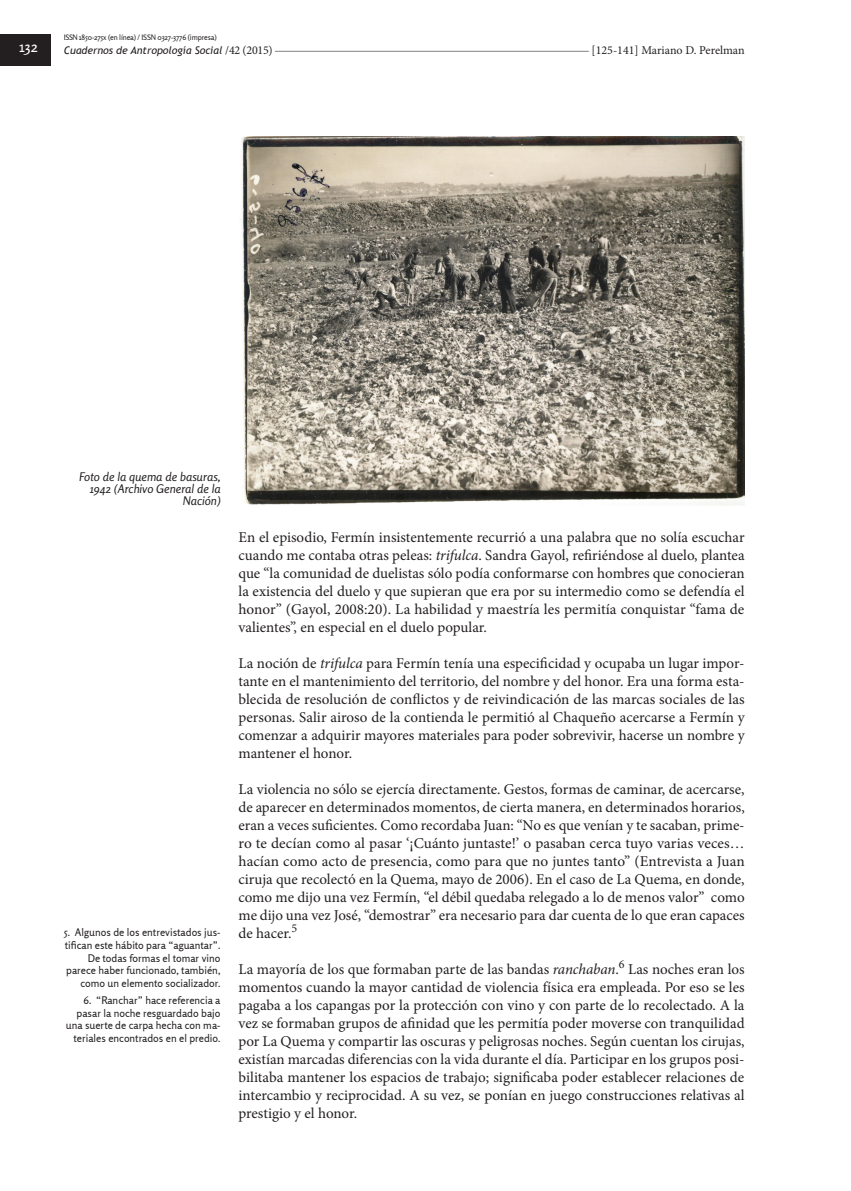
<style>
.page{position:relative;width:851px;height:1191px;background:#fff}
.page>*{position:absolute;margin:0;border:0;box-sizing:border-box;transform-origin:0 0}
.Art____Texto_princip{font:15px/18px "Minion Pro";color:#231f20;text-align:justify}
.t1{font:15px "Rosario";color:#fff}
.Img____Epígrafe_infe{font:italic 12px/12px "Rosario";color:#231f20;text-align:right}
.t2{font:12px "Minion Pro";letter-spacing:-.005em;color:#231f20}
.t3{font:10.5px/12.6px "Rosario";color:#231f20;text-align:right}
.t4{font:italic 10.5px "Trebuchet MS";color:#231f20}
.t5{font:7.5px "Rosario";letter-spacing:-.02em;color:#231f20}
.s1{font-family:"Minion Pro";font-style:normal;font-size:12px}
.s2{font-style:italic}
</style>
<div class="page">
<hr style="left:165px;top:51px;width:568px;height:1px;background:#808285">
<div style="left:64px;top:43px;width:211px;height:15px;background:#fff"></div>
<div style="left:0;top:35px;width:50px;height:31px;background:#231f20"></div>
<div style="left:588px;top:43px;width:156px;height:15px;background:#fff"></div>
<img style="left:240px;top:136px;width:504px;height:369px">
<p class="t5" style="left:64px;top:33px;width:154px">ISSN 1850-275x (en línea) / ISSN 0327-3776 (impresa)</p>
<p class="t1" style="left:19px;top:38px;width:20px">132</p>
<p class="t4" style="left:64px;top:44px;width:210px">Cuadernos de Antropología Social <span class="s1">/42 (2015)</span></p>
<p class="t2" style="left:591px;top:42px;width:154px">[125-141] Mariano D. Perelman</p>
<p class="Img____Epígrafe_infe" style="left:79px;top:471px;width:143px">Foto de la quema de basuras,<br>1942 (Archivo General de la<br>Nación)</p>
<p class="t3" style="left:64px;top:926px;width:158px">5. Algunos de los entrevistados jus&shy;tifican este hábito para “aguantar”.<br>De todas formas el tomar vino parece haber funcionado, también, como un elemento socializador.</p>
<p class="t3" style="left:66px;top:994px;width:156px">6. “Ranchar” hace referencia a pasar la noche resguardado bajo una suerte de carpa hecha con ma&shy;teriales encontrados en el predio.</p>
<p class="Art____Texto_princip" style="left:238px;top:528px;width:507px">En el episodio, Fermín insistentemente recurrió a una palabra que no solía escuchar cuando me contaba otras peleas: <span class="s2">trifulca</span>. Sandra Gayol, refiriéndose al duelo, plantea que “la comunidad de duelistas sólo podía conformarse con hombres que conocieran la existencia del duelo y que supieran que era por su intermedio como se defendía el honor” (Gayol, 2008:20). La habilidad y maestría les permitía conquistar “fama de valientes”, en especial en el duelo popular.</p>
<p class="Art____Texto_princip" style="left:238px;top:654px;width:508px">La noción de <span class="s2">trifulca</span> para Fermín tenía una especificidad y ocupaba un lugar impor&shy;tante en el mantenimiento del territorio, del nombre y del honor. Era una forma esta&shy;blecida de resolución de conflictos y de reivindicación de las marcas sociales de las personas. Salir airoso de la contienda le permitió al Chaqueño acercarse a Fermín y comenzar a adquirir mayores materiales para poder sobrevivir, hacerse un nombre y mantener el honor.</p>
<p class="Art____Texto_princip" style="left:238px;top:780px;width:508px">La violencia no sólo se ejercía directamente. Gestos, formas de caminar, de acercarse, de aparecer en determinados momentos, de cierta manera, en determinados horarios, eran a veces suficientes. Como recordaba Juan: “No es que venían y te sacaban, prime&shy;ro te decían como al pasar ‘¡Cuánto juntaste!’ o pasaban cerca tuyo varias veces… hacían como acto de presencia, como para que no juntes tanto” (Entrevista a Juan ciruja que recolectó en la Quema, mayo de 2006). En el caso de La Quema, en donde, como me dijo una vez Fermín, “el débil quedaba relegado a lo de menos valor” como me dijo una vez José, “demostrar” era necesario para dar cuenta de lo que eran capaces de hacer.<sup>5</sup></p>
<p class="Art____Texto_princip" style="left:238px;top:960px;width:507px">La mayoría de los que formaban parte de las bandas <span class="s2">ranchaban</span>.<sup>6</sup> Las noches eran los momentos cuando la mayor cantidad de violencia física era empleada. Por eso se les pagaba a los capangas por la protección con vino y con parte de lo recolectado. A la vez se formaban grupos de afinidad que les permitía poder moverse con tranquilidad por La Quema y compartir las oscuras y peligrosas noches. Según cuentan los cirujas, existían marcadas diferencias con la vida durante el día. Participar en los grupos posi&shy;bilitaba mantener los espacios de trabajo; significaba poder establecer relaciones de intercambio y reciprocidad. A su vez, se ponían en juego construcciones relativas al prestigio y el honor.</p>
</div>
